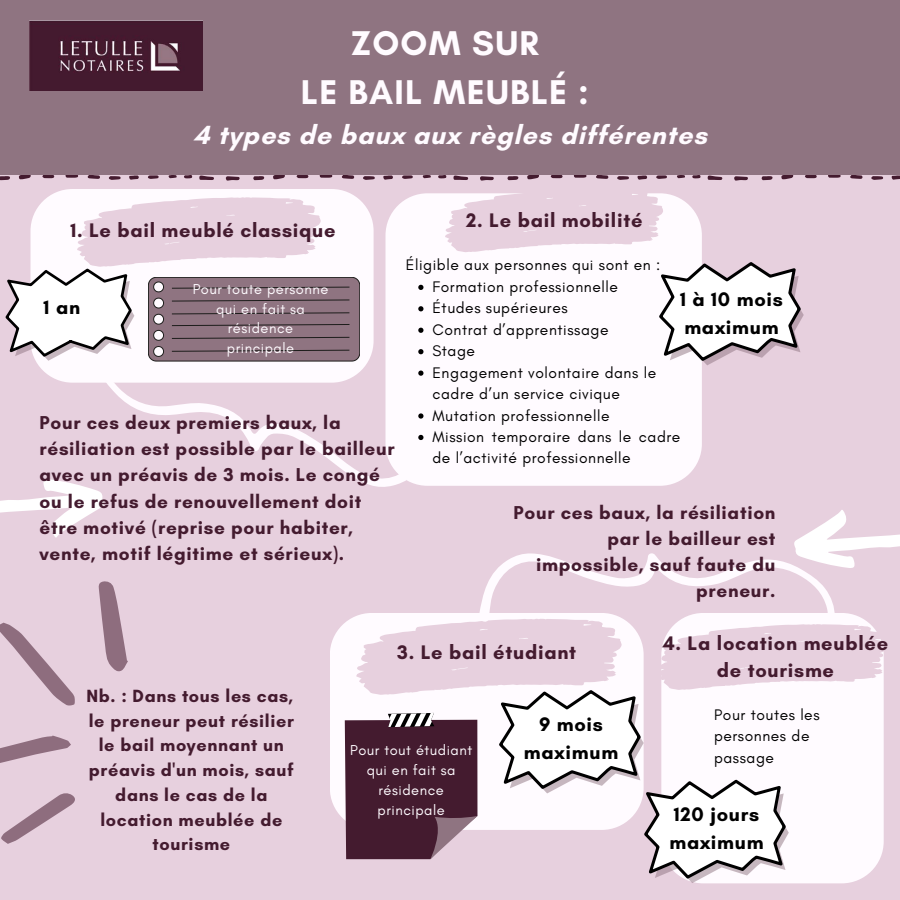
<style>
.page{position:relative;width:900px;height:900px;background:#e7d0de}
.page>*{position:absolute;margin:0;border:0;box-sizing:border-box;transform-origin:0 0}
.t1{font:700 35px "Glacial Indifference";letter-spacing:.035em;color:#fffbff}
.t2{font:700 26.8px "Glacial Indifference";letter-spacing:.035em;color:#fffbff}
.t3{font:700 20px "Glacial Indifference";letter-spacing:.035em;color:#441b2f}
.t4{font:700 20px/27.8px "Glacial Indifference";letter-spacing:.035em;color:#000}
.t5{font:700 19px/26.2px "Glacial Indifference";letter-spacing:.035em;color:#441b2f}
.t6{font:700 18px/24.8px "Glacial Indifference";letter-spacing:.035em;color:#441b2f;text-align:center}
.t7{font:15.6px/21.4px "Glacial Indifference";letter-spacing:.035em;color:#000}
.t8{font:14.6px/19.9px "Glacial Indifference";letter-spacing:.035em;color:#fffbff;text-align:center}
</style>
<div class="page">
<svg style="left:19px;top:174px;width:12px;height:5px"></svg>
<svg style="left:66px;top:174px;width:12px;height:4px"></svg>
<svg style="left:88px;top:175px;width:12px;height:4px"></svg>
<svg style="left:42px;top:174px;width:12px;height:4px"></svg>
<svg style="left:0;top:176px;width:10px;height:4px"></svg>
<svg style="left:109px;top:176px;width:12px;height:4px"></svg>
<svg style="left:129px;top:176px;width:10px;height:4px"></svg>
<svg style="left:148px;top:175px;width:11px;height:4px"></svg>
<svg style="left:184px;top:175px;width:8px;height:4px"></svg>
<svg style="left:168px;top:175px;width:9px;height:3px"></svg>
<svg style="left:199px;top:176px;width:15px;height:4px"></svg>
<svg style="left:273px;top:174px;width:12px;height:5px"></svg>
<svg style="left:226px;top:176px;width:14px;height:5px"></svg>
<svg style="left:320px;top:174px;width:12px;height:4px"></svg>
<svg style="left:342px;top:175px;width:12px;height:4px"></svg>
<svg style="left:297px;top:174px;width:11px;height:4px"></svg>
<svg style="left:253px;top:176px;width:11px;height:4px"></svg>
<svg style="left:363px;top:176px;width:12px;height:4px"></svg>
<svg style="left:383px;top:176px;width:10px;height:4px"></svg>
<svg style="left:402px;top:175px;width:11px;height:4px"></svg>
<svg style="left:438px;top:175px;width:8px;height:4px"></svg>
<svg style="left:423px;top:175px;width:8px;height:3px"></svg>
<svg style="left:453px;top:176px;width:15px;height:4px"></svg>
<svg style="left:527px;top:174px;width:12px;height:5px"></svg>
<svg style="left:480px;top:176px;width:14px;height:5px"></svg>
<svg style="left:574px;top:174px;width:13px;height:4px"></svg>
<svg style="left:596px;top:175px;width:12px;height:4px"></svg>
<svg style="left:551px;top:174px;width:12px;height:4px"></svg>
<svg style="left:507px;top:176px;width:11px;height:4px"></svg>
<svg style="left:617px;top:176px;width:12px;height:4px"></svg>
<svg style="left:638px;top:176px;width:9px;height:4px"></svg>
<svg style="left:656px;top:175px;width:11px;height:4px"></svg>
<svg style="left:692px;top:175px;width:9px;height:4px"></svg>
<svg style="left:677px;top:175px;width:8px;height:3px"></svg>
<svg style="left:708px;top:176px;width:14px;height:4px"></svg>
<svg style="left:781px;top:174px;width:12px;height:5px"></svg>
<svg style="left:734px;top:176px;width:14px;height:5px"></svg>
<svg style="left:828px;top:174px;width:13px;height:4px"></svg>
<svg style="left:850px;top:175px;width:13px;height:4px"></svg>
<svg style="left:805px;top:174px;width:12px;height:4px"></svg>
<svg style="left:762px;top:176px;width:11px;height:4px"></svg>
<svg style="left:871px;top:176px;width:12px;height:4px"></svg>
<svg style="left:892px;top:176px;width:8px;height:4px"></svg>
<div style="left:0;top:0;width:900px;height:174px;background:#8f7481"></div>
<img style="left:30px;top:21px;width:173px;height:69px">
<svg style="left:77px;top:332px;width:345px;height:155px"></svg>
<div style="left:31px;top:189px;width:343px;height:193px;background:#fffbff;border-radius:42px"></div>
<svg style="left:5px;top:197px;width:355px;height:164px"></svg>
<div style="left:386px;top:193px;width:316px;height:293px;background:#fffbff;border-radius:42px"></div>
<svg style="left:445px;top:193px;width:218px;height:59px"></svg>
<svg style="left:659px;top:262px;width:145px;height:103px"></svg>
<svg style="left:418px;top:285px;width:5px;height:5px"></svg>
<svg style="left:418px;top:306px;width:5px;height:5px"></svg>
<svg style="left:418px;top:328px;width:5px;height:5px"></svg>
<svg style="left:418px;top:349px;width:5px;height:5px"></svg>
<svg style="left:418px;top:371px;width:5px;height:5px"></svg>
<svg style="left:418px;top:413px;width:5px;height:6px"></svg>
<svg style="left:418px;top:435px;width:5px;height:5px"></svg>
<svg style="left:0;top:479px;width:104px;height:59px"></svg>
<div style="left:330px;top:613px;width:313px;height:217px;background:#fffbff;border-radius:42px"></div>
<svg style="left:0;top:581px;width:128px;height:263px"></svg>
<svg style="left:345px;top:510px;width:555px;height:373px"></svg>
<p class="t1" style="left:351px;top:22px;width:189px">ZOOM SUR</p>
<p class="t1" style="left:301px;top:70px;width:290px">LE BAIL MEUBLÉ :</p>
<p class="t2" style="left:193px;top:119px;width:515px">4 types de baux aux règles différentes</p>
<p class="t3" style="left:70px;top:218px;width:267px">1. Le bail meublé classique</p>
<p class="t4" style="left:44px;top:293px;width:38px">1 an</p>
<p class="t8" style="left:193px;top:279px;width:137px">Pour toute personne qui en fait sa résidence principale</p>
<p class="t5" style="left:40px;top:409px;width:357px">Pour ces deux premiers baux, la résiliation est possible par le bailleur avec un préavis de 3 mois. Le congé ou le refus de renouvellement doit être motivé (reprise pour habiter, vente, motif légitime et sérieux).</p>
<p class="t3" style="left:466px;top:208px;width:178px">2. Le bail mobilité</p>
<p class="t7" style="left:406px;top:254px;width:256px">Éligible aux personnes qui sont en :</p>
<p class="t7" style="left:432px;top:276px;width:187px">Formation professionnelle</p>
<p class="t7" style="left:432px;top:297px;width:137px">Études supérieures</p>
<p class="t7" style="left:432px;top:319px;width:178px">Contrat d’apprentissage</p>
<p class="t7" style="left:432px;top:340px;width:44px">Stage</p>
<p class="t7" style="left:432px;top:362px;width:225px">Engagement volontaire dans le cadre d’un service civique</p>
<p class="t7" style="left:432px;top:404px;width:179px">Mutation professionnelle</p>
<p class="t7" style="left:432px;top:426px;width:249px">Mission temporaire dans le cadre de l’activité professionnelle</p>
<p class="t4" style="left:680px;top:285px;width:104px">1 à 10 mois maximum</p>
<p class="t5" style="left:514px;top:499px;width:263px;text-align:right">Pour ces baux, la résiliation par le bailleur est impossible, sauf faute du preneur.</p>
<p class="t6" style="left:86px;top:683px;width:209px">Nb. : Dans tous les cas, le preneur peut résilier le bail moyennant un préavis d'un mois, sauf dans le cas de la location meublée de tourisme</p>
<p class="t3" style="left:397px;top:640px;width:181px">3. Le bail étudiant</p>
<p class="t4" style="left:539px;top:710px;width:65px">9 mois</p>
<p class="t8" style="left:350px;top:740px;width:124px">Pour tout étudiant</p>
<p class="t4" style="left:524px;top:738px;width:96px">maximum</p>
<p class="t8" style="left:367px;top:760px;width:90px">qui en fait sa résidence principale</p>
<p class="t3" style="left:663px;top:631px;width:227px">4. La location meublée</p>
<p class="t3" style="left:717px;top:658px;width:119px">de tourisme</p>
<p class="t7" style="left:714px;top:703px;width:107px;line-height:21.8px">Pour toutes les personnes de passage</p>
<p class="t4" style="left:669px;top:800px;width:96px">120 jours maximum</p>
</div>
